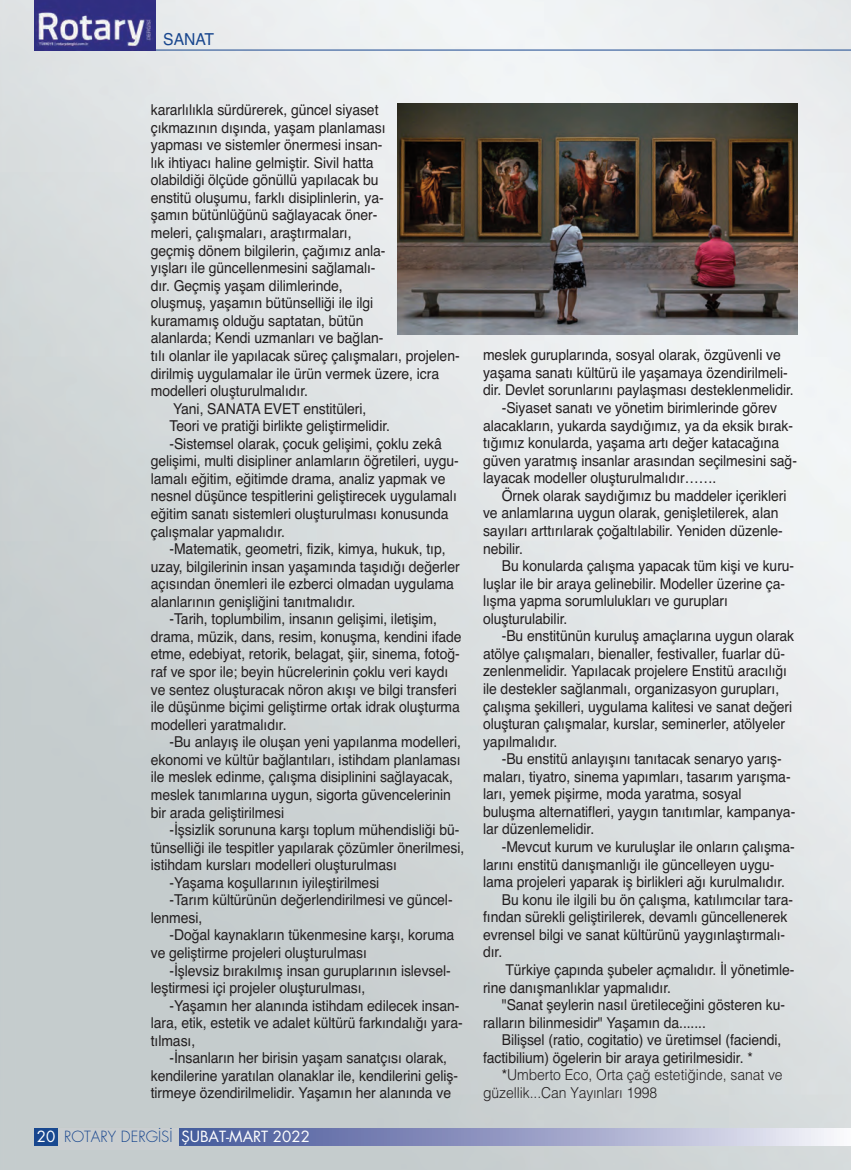
<style>
.page{position:relative;width:851px;height:1170px;background:#fff}
.page>*{position:absolute;margin:0;border:0;box-sizing:border-box;transform-origin:0 0}
.t1{font:16.5px "Helvetica";letter-spacing:-.005em;color:#18468e;scale:.95 1}
.t2{font:15px "Helvetica";letter-spacing:-.005em;color:#231f20;scale:.93 1}
.t3{font:300 15px "Helvetica";letter-spacing:-.005em;color:#231f20;scale:.93 1}
.t4{font:15px "Futura Bookm";color:#fff}
.s1{font-family:"Futura Lightm";color:#18468e}
.s2{font-weight:400}
</style>
<div class="page">
<img style="left:0;top:0;width:850px;height:1169px">
<hr style="left:34px;top:50px;width:80px;height:1px;background:#18468e">
<hr style="left:146px;top:50px;width:704px;height:1px;background:#18468e">
<svg style="left:34px;top:1127px;width:816px;height:17px;background:#97a0c5"></svg>
<div style="left:58px;top:1127px;width:120px;height:22px;background:#caced0"></div>
<img style="left:34px;top:0;width:121px;height:50px">
<img style="left:397px;top:103px;width:400px;height:231px">
<p class="t1" style="left:163px;top:30px;width:55px">SANAT</p>
<p class="t2" style="left:151px;top:101px;width:246px">kararlılıkla sürdürerek, güncel siyaset</p>
<p class="t2" style="left:151px;top:119px;width:254px">çıkmazının dışında, yaşam planlaması</p>
<p class="t2" style="left:151px;top:136px;width:251px">yapması ve sistemler önermesi insan-</p>
<p class="t2" style="left:151px;top:154px;width:241px">lık ihtiyacı haline gelmiştir. Sivil hatta</p>
<p class="t2" style="left:151px;top:171px;width:246px">olabildiği ölçüde gönüllü yapılacak bu</p>
<p class="t2" style="left:151px;top:189px;width:252px">enstitü oluşumu, farklı disiplinlerin, ya-</p>
<p class="t2" style="left:151px;top:206px;width:245px">şamın bütünlüğünü sağlayacak öner-</p>
<p class="t2" style="left:151px;top:224px;width:217px">meleri, çalışmaları, araştırmaları,</p>
<p class="t2" style="left:151px;top:241px;width:254px">geçmiş dönem bilgilerin, çağımız anla-</p>
<p class="t2" style="left:151px;top:259px;width:243px">yışları ile güncellenmesini sağlamalı-</p>
<p class="t2" style="left:151px;top:277px;width:208px">dır. Geçmiş yaşam dilimlerinde,</p>
<p class="t2" style="left:151px;top:294px;width:240px">oluşmuş, yaşamın bütünselliği ile ilgi</p>
<p class="t2" style="left:151px;top:312px;width:230px">kuramamış olduğu saptatan, bütün</p>
<p class="t2" style="left:151px;top:329px;width:251px">alanlarda; Kendi uzmanları ve bağlan-</p>
<p class="t2" style="left:151px;top:347px;width:333px">tılı olanlar ile yapılacak süreç çalışmaları, projelen-</p>
<p class="t2" style="left:151px;top:364px;width:311px">dirilmiş uygulamalar ile ürün vermek üzere, icra</p>
<p class="t2" style="left:151px;top:382px;width:170px">modelleri oluşturulmalıdır.</p>
<p class="t2" style="left:173px;top:399px;width:209px">Yani, SANATA EVET enstitüleri,</p>
<p class="t2" style="left:169px;top:417px;width:239px">Teori ve pratiği birlikte geliştirmelidir.</p>
<p class="t2" style="left:169px;top:435px;width:294px">-Sistemsel olarak, çocuk gelişimi, çoklu zekâ</p>
<p class="t2" style="left:151px;top:452px;width:333px">gelişimi, multi disipliner anlamların öğretileri, uygu-</p>
<p class="t2" style="left:151px;top:470px;width:318px">lamalı eğitim, eğitimde drama, analiz yapmak ve</p>
<p class="t2" style="left:151px;top:487px;width:330px">nesnel düşünce tespitlerini geliştirecek uygulamalı</p>
<p class="t2" style="left:151px;top:505px;width:321px">eğitim sanatı sistemleri oluşturulması konusunda</p>
<p class="t2" style="left:151px;top:522px;width:146px">çalışmalar yapmalıdır.</p>
<p class="t2" style="left:169px;top:540px;width:298px">-Matematik, geometri, fizik, kimya, hukuk, tıp,</p>
<p class="t2" style="left:151px;top:557px;width:333px">uzay, bilgilerinin insan yaşamında taşıdığı değerler</p>
<p class="t2" style="left:151px;top:575px;width:327px">açısından önemleri ile ezberci olmadan uygulama</p>
<p class="t2" style="left:151px;top:592px;width:221px">alanlarının genişliğini tanıtmalıdır.</p>
<p class="t2" style="left:169px;top:610px;width:289px">-Tarih, toplumbilim, insanın gelişimi, iletişim,</p>
<p class="t2" style="left:151px;top:628px;width:336px">drama, müzik, dans, resim, konuşma, kendini ifade</p>
<p class="t2" style="left:151px;top:645px;width:334px">etme, edebiyat, retorik, belagat, şiir, sinema, fotoğ-</p>
<p class="t2" style="left:151px;top:663px;width:321px">raf ve spor ile; beyin hücrelerinin çoklu veri kaydı</p>
<p class="t2" style="left:151px;top:680px;width:330px">ve sentez oluşturacak nöron akışı ve bilgi transferi</p>
<p class="t2" style="left:151px;top:698px;width:334px">ile düşünme biçimi geliştirme ortak idrak oluşturma</p>
<p class="t2" style="left:151px;top:715px;width:147px">modelleri yaratmalıdır.</p>
<p class="t2" style="left:169px;top:733px;width:315px">-Bu anlayış ile oluşan yeni yapılanma modelleri,</p>
<p class="t2" style="left:151px;top:750px;width:335px">ekonomi ve kültür bağlantıları, istihdam planlaması</p>
<p class="t2" style="left:151px;top:768px;width:326px">ile meslek edinme, çalışma disiplinini sağlayacak,</p>
<p class="t2" style="left:151px;top:786px;width:324px">meslek tanımlarına uygun, sigorta güvencelerinin</p>
<p class="t2" style="left:151px;top:803px;width:145px">bir arada geliştirilmesi</p>
<p class="t2" style="left:169px;top:821px;width:313px">-İşsizlik sorununa karşı toplum mühendisliği bü-</p>
<p class="t2" style="left:151px;top:838px;width:338px">tünselliği ile tespitler yapılarak çözümler önerilmesi,</p>
<p class="t2" style="left:151px;top:856px;width:266px">istihdam kursları modelleri oluşturulması</p>
<p class="t2" style="left:169px;top:873px;width:227px">-Yaşama koşullarının iyileştirilmesi</p>
<p class="t2" style="left:169px;top:891px;width:306px">-Tarım kültürünün değerlendirilmesi ve güncel-</p>
<p class="t2" style="left:151px;top:908px;width:57px">lenmesi,</p>
<p class="t2" style="left:169px;top:926px;width:308px">-Doğal kaynakların tükenmesine karşı, koruma</p>
<p class="t2" style="left:151px;top:943px;width:234px">ve geliştirme projeleri oluşturulması</p>
<p class="t2" style="left:169px;top:961px;width:304px">-İşlevsiz bırakılmış insan guruplarının islevsel-</p>
<p class="t2" style="left:151px;top:979px;width:232px">leştirmesi içi projeler oluşturulması,</p>
<p class="t2" style="left:169px;top:996px;width:313px">-Yaşamın her alanında istihdam edilecek insan-</p>
<p class="t2" style="left:151px;top:1014px;width:337px">lara, etik, estetik ve adalet kültürü farkındalığı yara-</p>
<p class="t2" style="left:151px;top:1031px;width:49px">tılması,</p>
<p class="t2" style="left:169px;top:1049px;width:300px">-İnsanların her birisin yaşam sanatçısı olarak,</p>
<p class="t2" style="left:151px;top:1066px;width:332px">kendilerine yaratılan olanaklar ile, kendilerini geliş-</p>
<p class="t2" style="left:151px;top:1084px;width:324px">tirmeye özendirilmelidir. Yaşamın her alanında ve</p>
<p class="t4" style="left:37px;top:1125px;width:274px">20 <span class="s1">ROTARY DERGİSİ</span> ŞUBAT-MART 2022</p>
<p class="t2" style="left:483px;top:346px;width:321px">meslek guruplarında, sosyal olarak, özgüvenli ve</p>
<p class="t2" style="left:483px;top:364px;width:329px">yaşama sanatı kültürü ile yaşamaya özendirilmeli-</p>
<p class="t2" style="left:483px;top:381px;width:335px">dir. Devlet sorunlarını paylaşması desteklenmelidir.</p>
<p class="t2" style="left:501px;top:399px;width:297px">-Siyaset sanatı ve yönetim birimlerinde görev</p>
<p class="t2" style="left:483px;top:416px;width:335px">alacakların, yukarda saydığımız, ya da eksik bırak-</p>
<p class="t2" style="left:483px;top:434px;width:320px">tığımız konularda, yaşama artı değer katacağına</p>
<p class="t2" style="left:483px;top:451px;width:339px">güven yaratmış insanlar arasından seçilmesini sağ-</p>
<p class="t2" style="left:483px;top:469px;width:252px">layacak modeller oluşturulmalıdır…….</p>
<p class="t2" style="left:501px;top:487px;width:307px">Örnek olarak saydığımız bu maddeler içerikleri</p>
<p class="t2" style="left:483px;top:504px;width:319px">ve anlamlarına uygun olarak, genişletilerek, alan</p>
<p class="t2" style="left:483px;top:522px;width:324px">sayıları arttırılarak çoğaltılabilir. Yeniden düzenle-</p>
<p class="t2" style="left:483px;top:539px;width:44px">nebilir.</p>
<p class="t2" style="left:501px;top:557px;width:316px">Bu konularda çalışma yapacak tüm kişi ve kuru-</p>
<p class="t2" style="left:483px;top:574px;width:326px">luşlar ile bir araya gelinebilir. Modeller üzerine ça-</p>
<p class="t2" style="left:483px;top:592px;width:265px">lışma yapma sorumlulukları ve gurupları</p>
<p class="t2" style="left:483px;top:609px;width:92px">oluşturulabilir.</p>
<p class="t2" style="left:501px;top:627px;width:316px">-Bu enstitünün kuruluş amaçlarına uygun olarak</p>
<p class="t2" style="left:483px;top:645px;width:326px">atölye çalışmaları, bienaller, festivaller, fuarlar dü-</p>
<p class="t2" style="left:483px;top:662px;width:328px">zenlenmelidir. Yapılacak projelere Enstitü aracılığı</p>
<p class="t2" style="left:483px;top:680px;width:320px">ile destekler sağlanmalı, organizasyon gurupları,</p>
<p class="t2" style="left:483px;top:697px;width:334px">çalışma şekilleri, uygulama kalitesi ve sanat değeri</p>
<p class="t2" style="left:483px;top:715px;width:326px">oluşturan çalışmalar, kurslar, seminerler, atölyeler</p>
<p class="t2" style="left:483px;top:732px;width:81px">yapılmalıdır.</p>
<p class="t2" style="left:501px;top:750px;width:302px">-Bu enstitü anlayışını tanıtacak senaryo yarış-</p>
<p class="t2" style="left:483px;top:767px;width:332px">maları, tiyatro, sinema yapımları, tasarım yarışma-</p>
<p class="t2" style="left:483px;top:785px;width:279px">ları, yemek pişirme, moda yaratma, sosyal</p>
<p class="t2" style="left:483px;top:802px;width:337px">buluşma alternatifleri, yaygın tanıtımlar, kampanya-</p>
<p class="t2" style="left:483px;top:820px;width:121px">lar düzenlemelidir.</p>
<p class="t2" style="left:501px;top:838px;width:316px">-Mevcut kurum ve kuruluşlar ile onların çalışma-</p>
<p class="t2" style="left:483px;top:855px;width:315px">larını enstitü danışmanlığı ile güncelleyen uygu-</p>
<p class="t2" style="left:483px;top:873px;width:326px">lama projeleri yaparak iş birlikleri ağı kurulmalıdır.</p>
<p class="t2" style="left:501px;top:890px;width:314px">Bu konu ile ilgili bu ön çalışma, katılımcılar tara-</p>
<p class="t2" style="left:483px;top:908px;width:329px">fından sürekli geliştirilerek, devamlı güncellenerek</p>
<p class="t2" style="left:483px;top:925px;width:326px">evrensel bilgi ve sanat kültürünü yaygınlaştırmalı-</p>
<p class="t2" style="left:483px;top:943px;width:22px">dır.</p>
<p class="t2" style="left:505px;top:960px;width:312px">Türkiye çapında şubeler açmalıdır. İl yönetimle-</p>
<p class="t2" style="left:483px;top:978px;width:204px">rine danışmanlıklar yapmalıdır.</p>
<p class="t2" style="left:501px;top:996px;width:306px">"Sanat şeylerin nasıl üretileceğini gösteren ku-</p>
<p class="t2" style="left:483px;top:1013px;width:241px">ralların bilinmesidir" Yaşamın da.......</p>
<p class="t2" style="left:501px;top:1031px;width:302px">Bilişsel (ratio, cogitatio) ve üretimsel (faciendi,</p>
<p class="t2" style="left:483px;top:1048px;width:291px">factibilium) ögelerin bir araya getirilmesidir. *</p>
<p class="t3" style="left:501px;top:1062px;width:303px"><span class="s2">*</span>Umberto Eco, Orta çağ estetiğinde, sanat ve</p>
<p class="t3" style="left:483px;top:1079px;width:189px">güzellik...Can Yayınları 1998</p>
</div>
